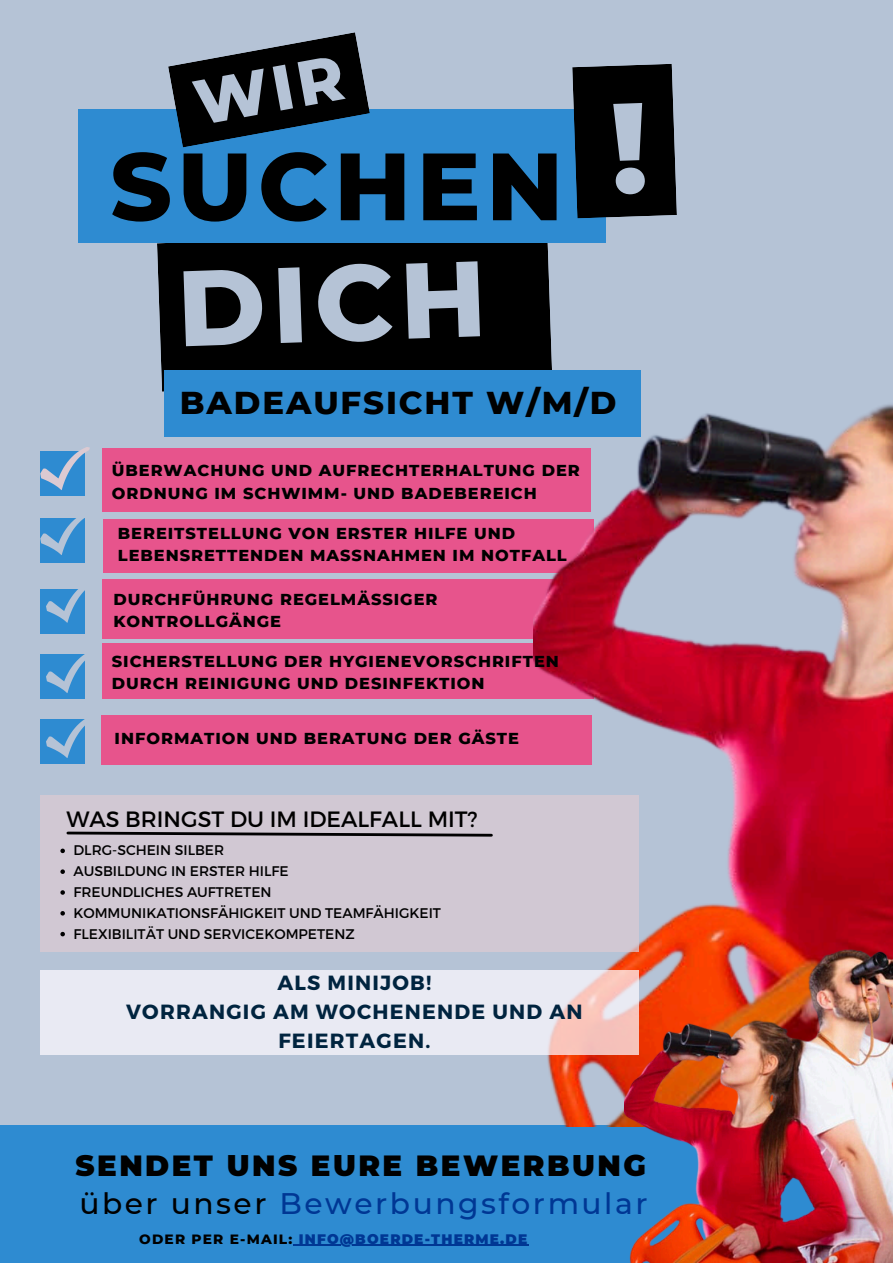
<style>
.page{position:relative;width:893px;height:1263px;background:#b5c3d6}
.page>*{position:absolute;margin:0;border:0;box-sizing:border-box;transform-origin:0 0}
.t1{font:800 107.1px "Montserrat";color:#b5c3d6}
.t2{font:800 95.32px "Montserrat";letter-spacing:.06em;color:#000}
.t3{font:800 32.25px "Montserrat";letter-spacing:.06em;color:#000}
.t4{font:500 29.7px "Montserrat";letter-spacing:.085em;color:#003794}
.t5{font:900 29.17px "Montserrat";letter-spacing:.085em;color:#000}
.t6{font:22.12px "Montserrat";color:#000}
.t7{font:700 20.48px/28.7px "Montserrat";letter-spacing:.06em;color:#00243f;text-align:center}
.t8{font:800 16.2px/22.5px "Montserrat";letter-spacing:.06em;color:#000}
.t9{font:13.95px/20.9px "Montserrat";color:#000}
.t10{font:900 13.73px "Montserrat";letter-spacing:.085em;color:#003794}
.s1{color:#000}
.s2{font-weight:800;color:#000}
</style>
<div class="page">
<div style="left:101px;top:715px;width:490px;height:49px;background:#e7548c"></div>
<div style="left:157px;top:242px;width:376px;height:150px;background:#000"></div>
<div style="left:78px;top:109px;width:527px;height:133px;background:#2e8bd1"></div>
<div style="left:165px;top:371px;width:476px;height:66px;background:#2e8bd1"></div>
<div style="left:40px;top:451px;width:44px;height:44px;background:#2e8bd1"></div>
<svg style="left:40px;top:447px;width:50px;height:43px"></svg>
<div style="left:40px;top:518px;width:44px;height:45px;background:#2e8bd1"></div>
<svg style="left:40px;top:518px;width:45px;height:37px"></svg>
<div style="left:40px;top:589px;width:44px;height:44px;background:#2e8bd1"></div>
<svg style="left:46px;top:589px;width:39px;height:34px"></svg>
<div style="left:40px;top:654px;width:44px;height:44px;background:#2e8bd1"></div>
<svg style="left:46px;top:654px;width:39px;height:39px"></svg>
<div style="left:103px;top:643px;width:491px;height:56px;background:#e7548c"></div>
<div style="left:40px;top:719px;width:44px;height:44px;background:#2e8bd1"></div>
<svg style="left:46px;top:719px;width:39px;height:39px"></svg>
<div style="left:0;top:1126px;width:893px;height:137px;background:#2e8bd1"></div>
<div style="left:103px;top:518px;width:491px;height:54px;background:#e7548c"></div>
<div style="left:103px;top:449px;width:488px;height:63px;background:#e7548c"></div>
<div style="left:103px;top:579px;width:488px;height:60px;background:#e7548c"></div>
<img style="left:533px;top:218px;width:360px;height:909px">
<hr style="left:293px;top:1244px;width:235px;height:2px;background:#003794">
<svg style="left:40px;top:970px;width:584px;height:85px;background:#eae6ee"></svg>
<div style="left:40px;top:795px;width:598px;height:157px;background:#d1c8d3"></div>
<svg style="left:66px;top:831px;width:427px;height:6px"></svg>
<svg style="left:60px;top:848px;width:5px;height:5px"></svg>
<svg style="left:60px;top:869px;width:5px;height:5px"></svg>
<svg style="left:60px;top:890px;width:5px;height:5px"></svg>
<svg style="left:60px;top:911px;width:5px;height:4px"></svg>
<svg style="left:60px;top:932px;width:5px;height:4px"></svg>
<img style="left:624px;top:935px;width:269px;height:328px">
<svg style="left:168px;top:32px;width:202px;height:115px"></svg>
<svg style="left:572px;top:64px;width:105px;height:154px;background:#090c0f"></svg>
<h2 class="t2" style="left:110px;top:117px;width:454px">SUCHEN</h2>
<h1 class="t1" style="left:174px;top:230px;width:311px;rotate:-2deg">DICH</h1>
<h3 class="t3" style="left:180px;top:379px;width:438px">BADEAUFSICHT W/M/D</h3>
<p class="t8" style="left:112px;top:458px;width:469px">ÜBERWACHUNG UND AUFRECHTERHALTUNG DER<br>ORDNUNG IM SCHWIMM- UND BADEBEREICH</p>
<p class="t8" style="left:118px;top:521px;width:450px">BEREITSTELLUNG VON ERSTER HILFE UND<br>LEBENSRETTENDEN MASSNAHMEN IM NOTFALL</p>
<p class="t8" style="left:113px;top:587px;width:325px">DURCHFÜHRUNG REGELMÄSSIGER<br>KONTROLLGÄNGE</p>
<p class="t8" style="left:112px;top:649px;width:448px">SICHERSTELLUNG DER HYGIENEVORSCHRIFTEN<br>DURCH REINIGUNG UND DESINFEKTION</p>
<p class="t8" style="left:115px;top:726px;width:406px">INFORMATION UND BERATUNG DER GÄSTE</p>
<h3 class="t6" style="left:66px;top:806px;width:412px">WAS BRINGST DU IM IDEALFALL MIT?</h3>
<p class="t9" style="left:73px;top:840px;width:369px">DLRG-SCHEIN SILBER<br>AUSBILDUNG IN ERSTER HILFE<br>FREUNDLICHES AUFTRETEN<br>KOMMUNIKATIONSFÄHIGKEIT UND TEAMFÄHIGKEIT<br>FLEXIBILITÄT UND SERVICEKOMPETENZ</p>
<p class="t7" style="left:126px;top:969px;width:458px">ALS MINIJOB!<br>VORRANGIG AM WOCHENENDE UND AN<br>FEIERTAGEN.</p>
<h3 class="t5" style="left:76px;top:1144px;width:571px">SENDET UNS EURE BEWERBUNG</h3>
<h3 class="t4" style="left:79px;top:1182px;width:569px"><span class="s1">über unser</span> Bewerbungsformular</h3>
<p class="t10" style="left:139px;top:1228px;width:389px"><span class="s2">ODER PER E-MAIL:</span> INFO@BOERDE-THERME.DE</p>
</div>
